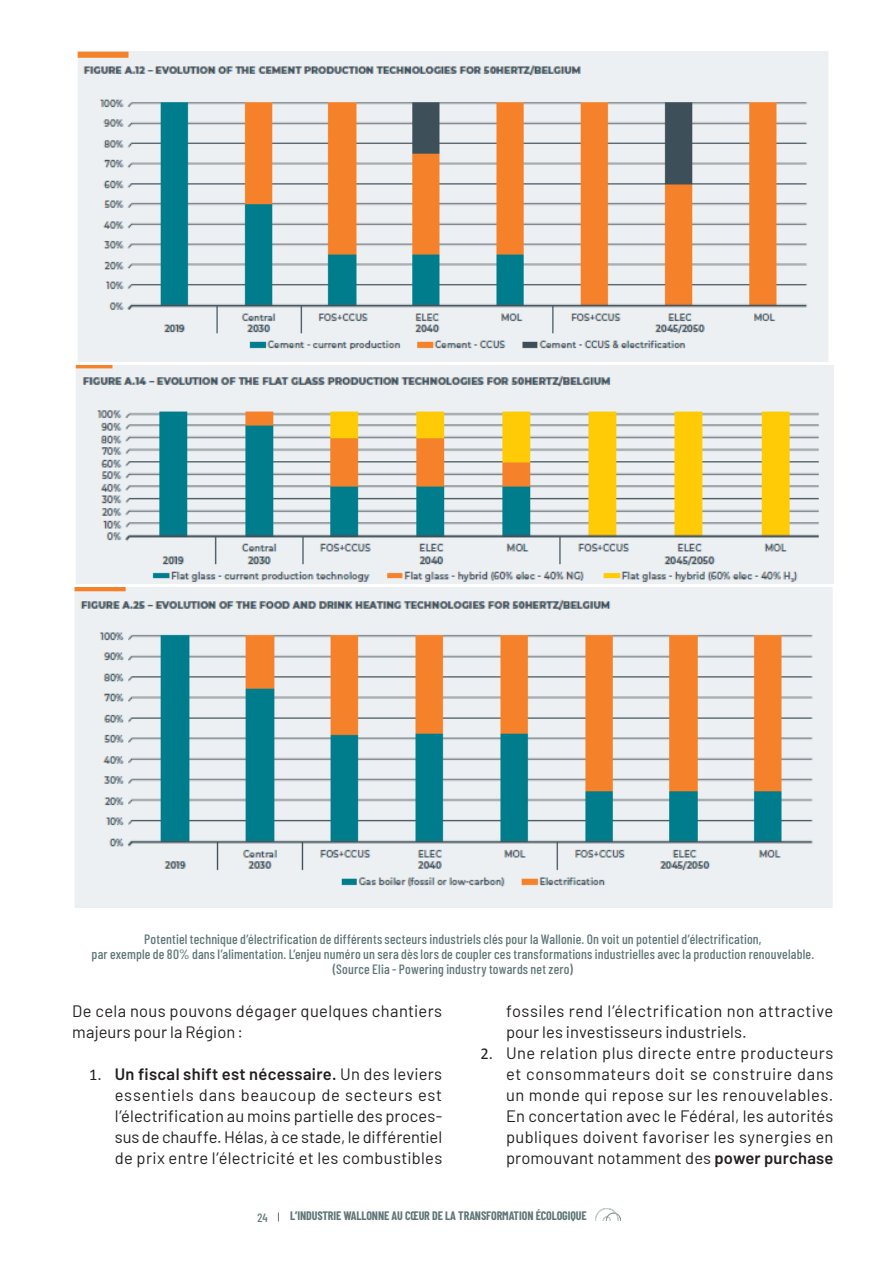
<style>
.page{position:relative;width:893px;height:1263px;background:#fff}
.page>*{position:absolute;margin:0;border:0;box-sizing:border-box;transform-origin:0 0}
._04_TXT_COURANT_retrait_4{font:16.5px/21px "Barlow";letter-spacing:.015em;color:#231f20;text-align:justify}
._04_TXT_COURANT{font:16.5px/21px "Barlow";letter-spacing:.02em;color:#231f20}
._04_Légende{font:500 13.5px/15px "Barlow Condensed";letter-spacing:.015em;color:#607677;text-align:center}
.t1{font:700 12px "Barlow Condensed";letter-spacing:-.01em;color:#607677}
.t2{font:500 12px "Barlow Condensed";color:#607677}
.s1{font-family:"Calibri"}
.s2{font-weight:600}
</style>
<div class="page">
<img style="left:596px;top:1208px;width:25px;height:12px">
<img style="left:77px;top:51px;width:751px;height:310px">
<img style="left:75px;top:365px;width:758px;height:219px">
<img style="left:74px;top:587px;width:759px;height:320px">
<p class="_04_Légende" style="left:92px;top:930px;width:724px">Potentiel technique d’électrification de différents secteurs industriels clés pour la Wallonie. On voit un potentiel d’électrification,<br>par exemple de 80% dans l’alimentation. L’enjeu numéro un sera dès lors de coupler ces transformations industrielles avec la production renouvelable. (Source Elia - Powering industry towards net zero)</p>
<p class="_04_TXT_COURANT" style="left:72px;top:999px;width:371px">De cela nous pouvons dégager quelques chantiers majeurs pour la Région:</p>
<p class="_04_TXT_COURANT_retrait_4" style="left:115px;top:1062px;width:329px;text-indent:-26px"><span class="s1">1.</span> <span class="s2">Un fiscal shift est nécessaire.</span> Un des leviers essentiels dans beaucoup de secteurs est l’électrification au moins partielle des proces&shy;sus de chauffe. Hélas, à ce stade, le différentiel de prix entre l’électricité et les combustibles</p>
<p class="_04_TXT_COURANT_retrait_4" style="left:506px;top:999px;width:329px">fossiles rend l’électrification non attractive pour les investisseurs industriels.</p>
<p class="_04_TXT_COURANT_retrait_4" style="left:506px;top:1041px;width:329px;text-indent:-26px"><span class="s1">2.</span> Une relation plus directe entre producteurs et consommateurs doit se construire dans un monde qui repose sur les renouvelables.<br>En concertation avec le Fédéral, les autorités publiques doivent favoriser les synergies en promouvant notamment des <span class="s2">power purchase</span></p>
<p class="t2" style="left:257px;top:1208px;width:12px">24</p>
<p class="t1" style="left:290px;top:1207px;width:298px">L’INDUSTRIE WALLONNE AU CŒUR DE LA TRANSFORMATION ÉCOLOGIQUE</p>
</div>
